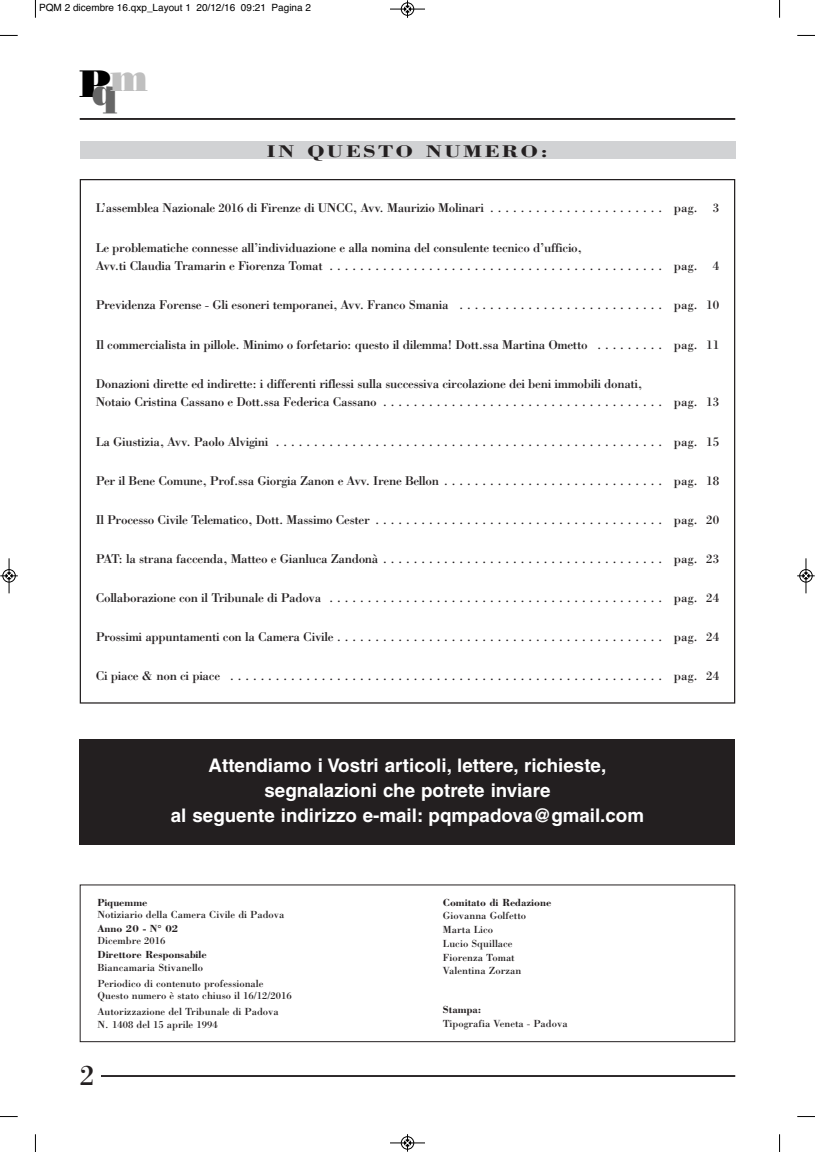
<style>
.page{position:relative;width:815px;height:1152px;background:#fff}
.page>*{position:absolute;margin:0;border:0;box-sizing:border-box;transform-origin:0 0}
.t1{font:38.38px "Bodoni Poster";color:#000}
.t2{font:30px "Bodoni";color:#231f20}
.t3{font:700 18.75px/25px "Helvetica";color:#fff;text-align:center}
.t4{font:700 17.5px "Bodoni";letter-spacing:.1em;color:#231f20;scale:1.3 1}
.t5{font:13.12px/18.8px "Bodoni";letter-spacing:-.025em;color:#231f20}
.t6{font:10.62px/13.8px "Bodoni";color:#231f20}
.t7{font:700 10.62px "Bodoni";color:#231f20}
.t8{font:10px "Helvetica";color:#000}
.s1{color:#666}
.s2{color:#bfbfbf}
</style>
<div class="page">
<hr style="left:80px;top:118px;width:655px;height:2px;background:#231f20">
<hr style="left:101px;top:1075px;width:634px;height:2px;background:#231f20">
<div style="left:80px;top:142px;width:655px;height:17px;background:#d1d2d4"></div>
<div style="left:80px;top:884px;width:655px;height:158px;border:1px solid #231f20"></div>
<div style="left:80px;top:739px;width:655px;height:106px;background:#231f20"></div>
<svg style="left:35px;top:0;width:1px;height:18px"></svg>
<svg style="left:0;top:35px;width:18px;height:1px"></svg>
<svg style="left:779px;top:0;width:1px;height:18px"></svg>
<svg style="left:797px;top:35px;width:18px;height:1px"></svg>
<svg style="left:35px;top:1134px;width:1px;height:18px"></svg>
<svg style="left:0;top:1116px;width:18px;height:1px"></svg>
<svg style="left:779px;top:1134px;width:1px;height:18px"></svg>
<svg style="left:797px;top:1116px;width:18px;height:1px"></svg>
<div style="left:401px;top:2px;width:13px;height:14px;border:1px solid #fff;border-radius:50%"></div>
<hr style="left:390px;top:9px;width:35px;height:1px;background:#000">
<div style="left:401px;top:3px;width:13px;height:12px;border:1px solid #000;border-radius:50%"></div>
<svg style="left:404px;top:0;width:7px;height:18px"></svg>
<hr style="left:390px;top:1142px;width:35px;height:1px;background:#000">
<div style="left:401px;top:1136px;width:13px;height:13px;border:1px solid #000;border-radius:50%"></div>
<svg style="left:404px;top:1134px;width:7px;height:17px"></svg>
<div style="left:2px;top:569px;width:14px;height:13px;border:1px solid #fff;border-radius:50%"></div>
<hr style="left:9px;top:558px;width:1px;height:35px;background:#000">
<div style="left:3px;top:569px;width:12px;height:13px;border:1px solid #000;border-radius:50%"></div>
<svg style="left:0;top:572px;width:18px;height:7px"></svg>
<div style="left:799px;top:569px;width:14px;height:13px;border:1px solid #fff;border-radius:50%"></div>
<hr style="left:806px;top:558px;width:1px;height:35px;background:#000">
<div style="left:800px;top:569px;width:12px;height:13px;border:1px solid #000;border-radius:50%"></div>
<svg style="left:797px;top:572px;width:18px;height:7px"></svg>
<p class="t8" style="left:39px;top:2px;width:273px">PQM 2 dicembre 16.qxp_Layout 1 20/12/16 09:21 Pagina 2</p>
<h1 class="t1" style="left:80px;top:61px;width:70px">P<span class="s1">q</span><span class="s2">m</span></h1>
<h3 class="t4" style="left:267px;top:141px;width:218px">IN QUESTO NUMERO:</h3>
<p class="t5" style="left:96px;top:198px;width:625px">L’assemblea Nazionale 2016 di Firenze di UNCC, Avv. Maurizio Molinari . . . . . . . . . . . . . . . . . . . . . . . pag. 3</p>
<p class="t5" style="left:96px;top:238px;width:625px">Le problematiche connesse all’individuazione e alla nomina del consulente tecnico d’ufficio,<br>Avv.ti Claudia Tramarin e Fiorenza Tomat . . . . . . . . . . . . . . . . . . . . . . . . . . . . . . . . . . . . . . . . . . . . pag. 4</p>
<p class="t5" style="left:96px;top:295px;width:625px">Previdenza Forense - Gli esoneri temporanei, Avv. Franco Smania . . . . . . . . . . . . . . . . . . . . . . . . . . . pag. 10</p>
<p class="t5" style="left:96px;top:335px;width:625px">Il commercialista in pillole. Minimo o forfetario: questo il dilemma! Dott.ssa Martina Ometto . . . . . . . . . pag. 11</p>
<p class="t5" style="left:96px;top:374px;width:625px">Donazioni dirette ed indirette: i differenti riflessi sulla successiva circolazione dei beni immobili donati,<br>Notaio Cristina Cassano e Dott.ssa Federica Cassano . . . . . . . . . . . . . . . . . . . . . . . . . . . . . . . . . . . . . pag. 13</p>
<p class="t5" style="left:96px;top:432px;width:625px">La Giustizia, Avv. Paolo Alvigini . . . . . . . . . . . . . . . . . . . . . . . . . . . . . . . . . . . . . . . . . . . . . . . . . . . pag. 15</p>
<p class="t5" style="left:96px;top:471px;width:625px">Per il Bene Comune, Prof.ssa Giorgia Zanon e Avv. Irene Bellon . . . . . . . . . . . . . . . . . . . . . . . . . . . . . pag. 18</p>
<p class="t5" style="left:96px;top:510px;width:625px">Il Processo Civile Telematico, Dott. Massimo Cester . . . . . . . . . . . . . . . . . . . . . . . . . . . . . . . . . . . . . . pag. 20</p>
<p class="t5" style="left:96px;top:549px;width:625px">PAT: la strana faccenda, Matteo e Gianluca Zandonà . . . . . . . . . . . . . . . . . . . . . . . . . . . . . . . . . . . . . pag. 23</p>
<p class="t5" style="left:96px;top:588px;width:625px">Collaborazione con il Tribunale di Padova . . . . . . . . . . . . . . . . . . . . . . . . . . . . . . . . . . . . . . . . . . . . pag. 24</p>
<p class="t5" style="left:96px;top:627px;width:625px">Prossimi appuntamenti con la Camera Civile . . . . . . . . . . . . . . . . . . . . . . . . . . . . . . . . . . . . . . . . . . . pag. 24</p>
<p class="t5" style="left:96px;top:666px;width:625px">Ci piace &amp; non ci piace . . . . . . . . . . . . . . . . . . . . . . . . . . . . . . . . . . . . . . . . . . . . . . . . . . . . . . . . . pag. 24</p>
<h3 class="t3" style="left:171px;top:754px;width:475px">Attendiamo i Vostri articoli, lettere, richieste, segnalazioni che potrete inviare<br>al seguente indirizzo e-mail: pqmpadova@gmail.com</h3>
<p class="t7" style="left:97px;top:895px;width:52px">Piquemme</p>
<p class="t6" style="left:97px;top:907px;width:189px">Notiziario della Camera Civile di Padova</p>
<p class="t7" style="left:97px;top:922px;width:82px">Anno 20 - N° 02</p>
<p class="t6" style="left:97px;top:934px;width:69px">Dicembre 2016</p>
<p class="t7" style="left:97px;top:948px;width:111px">Direttore Responsabile</p>
<p class="t6" style="left:97px;top:959px;width:168px;line-height:16px">Biancamaria Stivanello<br>Periodico di contenuto professionale</p>
<p class="t6" style="left:97px;top:987px;width:196px;line-height:16px">Questo numero è stato chiuso il 16/12/2016<br>Autorizzazione del Tribunale di Padova</p>
<p class="t6" style="left:97px;top:1017px;width:122px">N. 1408 del 15 aprile 1994</p>
<h2 class="t2" style="left:80px;top:1057px;width:16px">2</h2>
<p class="t7" style="left:443px;top:895px;width:110px">Comitato di Redazione</p>
<p class="t6" style="left:443px;top:909px;width:85px">Giovanna Golfetto<br>Marta Lico<br>Lucio Squillace<br>Fiorenza Tomat<br>Valentina Zorzan</p>
<p class="t7" style="left:443px;top:1003px;width:40px">Stampa:</p>
<p class="t6" style="left:443px;top:1016px;width:126px">Tipografia Veneta - Padova</p>
</div>
